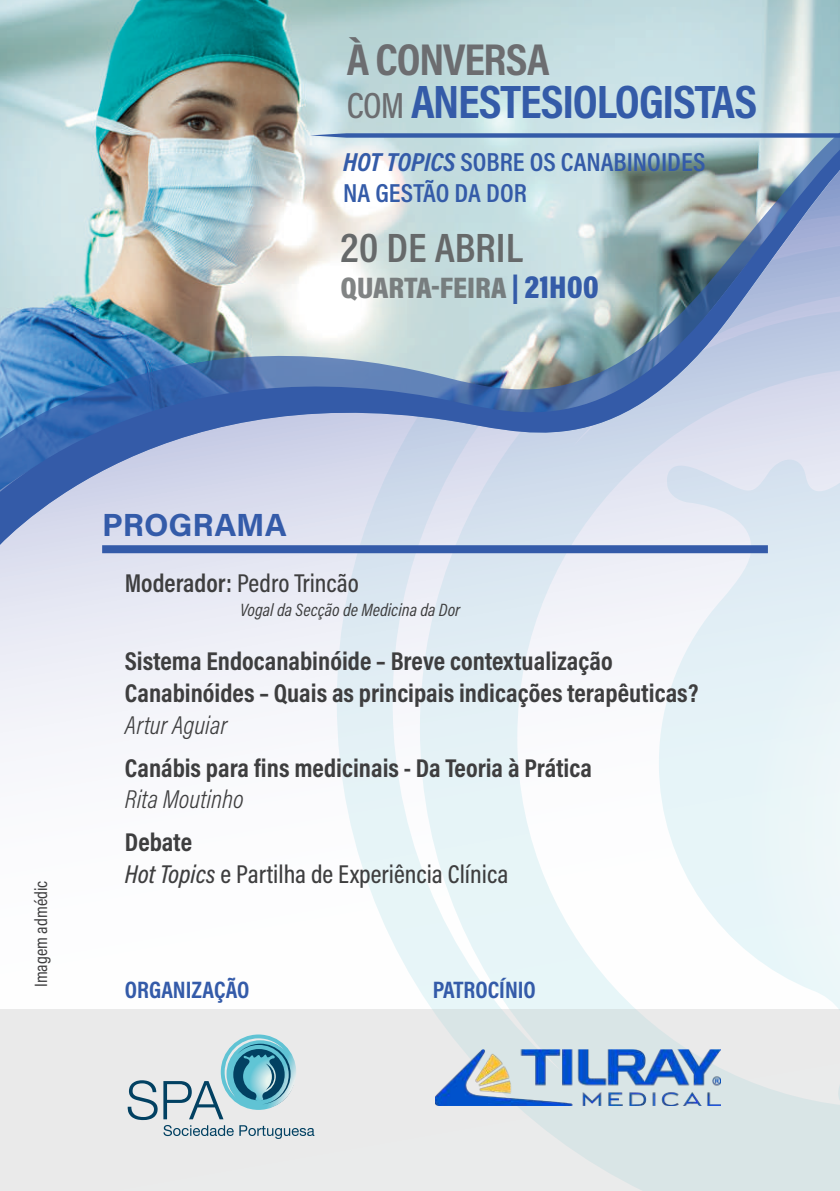
<style>
.page{position:relative;width:840px;height:1191px;background:#fff}
.page>*{position:absolute;margin:0;border:0;box-sizing:border-box;transform-origin:0 0}
.t1{font:700 47.2px "Acumin Pro Cond";letter-spacing:-.025em;color:#345ba8;scale:1.04 1}
.t2{font:700 45px "Acumin Pro Cond";letter-spacing:-.025em;color:#6c6d70;scale:1.04 1}
.t3{font:600 41.4px "Acumin Pro Cond";color:#66696a;scale:1.04 1}
.t4{font:700 32px "Acumin Pro";color:#345ba9}
.t5{font:900 30px "Acumin Pro Cond";color:rgb(102 105 106/.82);scale:1.04 1}
.t6{font:600 26.2px/31px "Acumin Pro Cond";color:#345ba8;scale:1.04 1}
.t7{font:700 26px/31.6px "Acumin Pro Cond";color:#3e3e3f}
.t8{font:500 26px/31.6px "Acumin Pro Cond";color:#3e3e3f}
.t9{font:italic 300 26px "Acumin Pro Cond";color:#3e3e3f}
.t10{font:700 24px "Acumin Pro Cond";color:#345ba9}
.t11{font:italic 18px "Acumin Pro Cond";color:#3e3e3f}
.t12{font:18px "Acumin Pro Cond";color:#3e3e3f}
.s1{font-weight:500;font-size:36.6px;color:#6c6d70}
.s2{font-weight:700;font-style:italic}
.s3{color:#345ba8}
.s4{font-size:31.8px;color:#345ba8}
.s5{font-weight:600}
.s6{font-weight:700}
.s7{font-style:italic}
</style>
<div class="page">
<svg style="left:0;top:555px;width:839px;height:454px"></svg>
<img style="left:0;top:0;width:839px;height:125px">
<svg style="left:0;top:125px;width:839px;height:12px;background:#bbc8c6"></svg>
<img style="left:0;top:137px;width:839px;height:418px">
<div style="left:102px;top:545px;width:665px;height:8px;background:#345ba9"></div>
<svg style="left:310px;top:133px;width:529px;height:5px;background:#4a6fb1"></svg>
<div style="left:0;top:1009px;width:839px;height:182px;background:linear-gradient(to right,#edebeb,#dce5e7)"></div>
<svg style="left:127px;top:1080px;width:30px;height:40px"></svg>
<svg style="left:163px;top:1125px;width:70px;height:11px"></svg>
<svg style="left:239px;top:1125px;width:75px;height:14px"></svg>
<svg style="left:163px;top:1034px;width:133px;height:85px;background:#a4c5ce"></svg>
<img style="left:435px;top:1049px;width:285px;height:56px">
<h2 class="t2" style="left:346px;top:30px;width:196px">À CONVERSA</h2>
<h1 class="t1" style="left:346px;top:71px;width:396px"><span class="s1">COM</span> ANESTESIOLOGISTAS</h1>
<p class="t6" style="left:343px;top:146px;width:350px"><span class="s2">HOT TOPICS</span> SOBRE OS CANABINOIDES<br>NA GESTÃO DA DOR</p>
<h3 class="t3" style="left:340px;top:220px;width:177px">20 DE ABRIL</h3>
<p class="t5" style="left:340px;top:268px;width:250px">QUARTA-FEIRA <span class="s3">|</span> <span class="s4">21H00</span></p>
<p class="t12" style="left:29px;top:986px;width:108px;rotate:-90deg">Imagem admédic</p>
<p class="t4" style="left:102px;top:502px;width:186px">PROGRAMA</p>
<p class="t8" style="left:125px;top:566px;width:235px"><span class="s5">Moderador:</span> Pedro Trincão</p>
<p class="t11" style="left:240px;top:598px;width:221px">Vogal da Secção de Medicina da Dor</p>
<p class="t7" style="left:125px;top:645px;width:574px">Sistema Endocanabinóide – Breve contextualização<br>Canabinóides – Quais as principais indicações terapêuticas?</p>
<p class="t9" style="left:125px;top:708px;width:104px">Artur Aguiar</p>
<p class="t7" style="left:125px;top:751px;width:468px">Canábis para fins medicinais - Da Teoria à Prática</p>
<p class="t9" style="left:125px;top:782px;width:120px">Rita Moutinho</p>
<p class="t8" style="left:125px;top:826px;width:385px"><span class="s6">Debate<br></span><span class="s7">Hot Topics</span> e Partilha de Experiência Clínica</p>
<p class="t10" style="left:125px;top:974px;width:126px">ORGANIZAÇÃO</p>
<p class="t10" style="left:432px;top:974px;width:105px">PATROCÍNIO</p>
</div>
